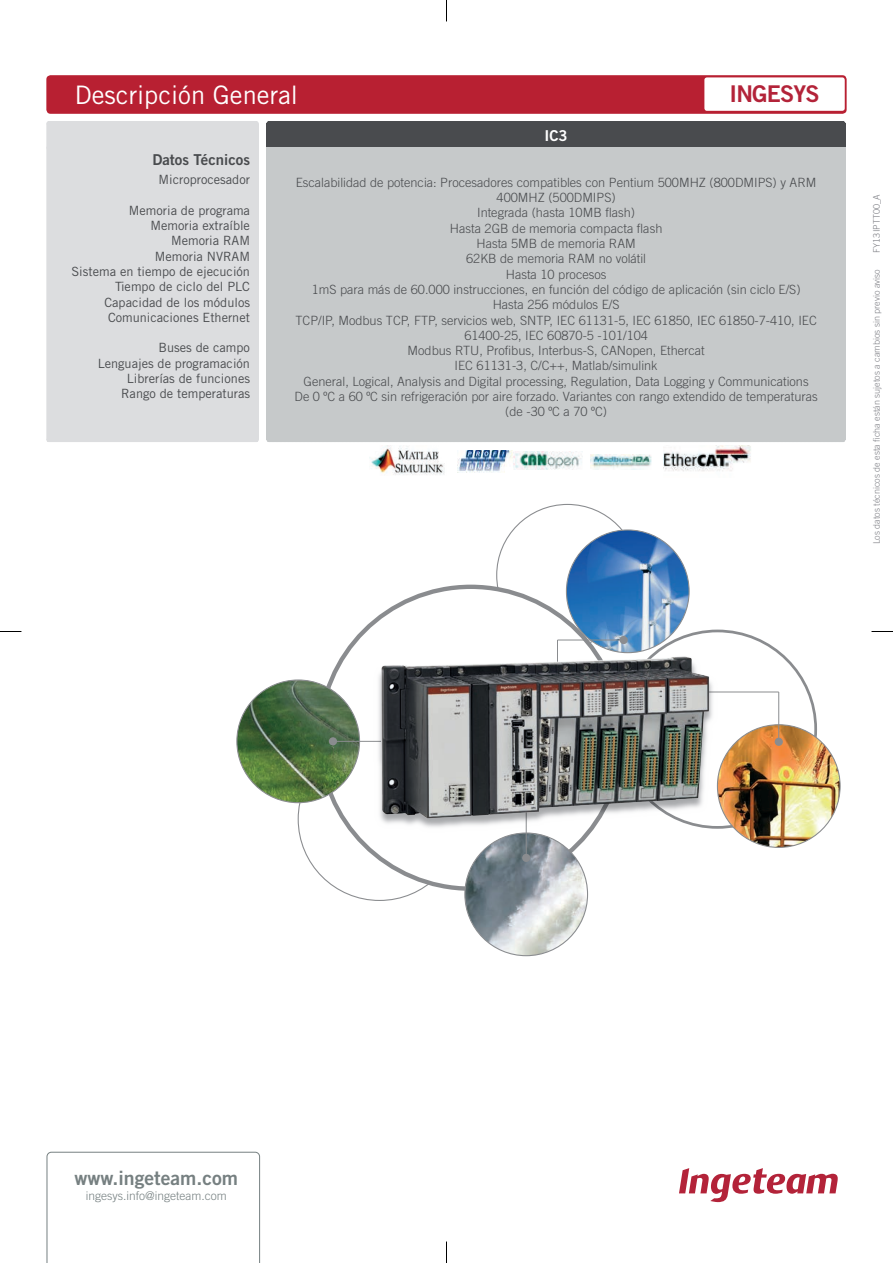
<style>
.page{position:relative;width:893px;height:1263px;background:#fff}
.page>*{position:absolute;margin:0;border:0;box-sizing:border-box;transform-origin:0 0}
.t1{font:25.5px "Trade Gothic LT Std";color:#fff}
.t2{font:23.1px "Trade Gothic LT Std Bd 2";letter-spacing:-.035em;color:#b32339}
.t3{font:19.5px "Trade Gothic LT Std Bd 2";color:#768081}
.t4{font:15px "Trade Gothic LT Std Bd 2";color:#494b4e}
.t5{font:15px "Trade Gothic LT Std Bd 2";color:#fff}
.t6{font:300 12.75px/15.3px "Trade Gothic LT Std";color:#494b4e;text-align:center}
.t7{font:12.75px/15.3px "Trade Gothic LT Std";color:#494b4e;text-align:right}
.t8{font:300 12px "Trade Gothic LT Std";color:#768081}
.t9{font:300 9px "Trade Gothic LT Std";color:#7c7d83}
</style>
<div class="page">
<div style="left:46px;top:75px;width:801px;height:39px;background:#b82032;border-radius:4px"></div>
<svg style="left:47px;top:1152px;width:213px;height:111px"></svg>
<svg style="left:679px;top:1168px;width:159px;height:34px"></svg>
<div style="left:46px;top:123px;width:213px;height:317px;background:#dcdddf"></div>
<div style="left:266px;top:123px;width:580px;height:25px;background:#494b4e"></div>
<div style="left:266px;top:148px;width:580px;height:292px;background:#c6c9ca"></div>
<svg style="left:269px;top:121px;width:575px;height:2px"></svg>
<svg style="left:48px;top:146px;width:209px;height:4px"></svg>
<svg style="left:48px;top:438px;width:209px;height:4px"></svg>
<svg style="left:48px;top:121px;width:209px;height:4px"></svg>
<svg style="left:269px;top:440px;width:575px;height:2px"></svg>
<div style="left:704px;top:77px;width:141px;height:34px;background:#fff;border-radius:3px"></div>
<svg style="left:0;top:631px;width:21px;height:1px"></svg>
<svg style="left:872px;top:631px;width:21px;height:1px"></svg>
<svg style="left:446px;top:1242px;width:1px;height:21px"></svg>
<svg style="left:446px;top:0;width:1px;height:21px"></svg>
<img style="left:369px;top:446px;width:76px;height:29px">
<img style="left:457px;top:450px;width:56px;height:22px">
<img style="left:513px;top:452px;width:70px;height:17px">
<img style="left:590px;top:454px;width:62px;height:15px">
<img style="left:664px;top:445px;width:87px;height:27px">
<img style="left:717px;top:725px;width:123px;height:122px;border-radius:61px">
<img style="left:566px;top:530px;width:123px;height:123px;border-radius:61px">
<img style="left:237px;top:680px;width:123px;height:123px;border-radius:61px">
<img style="left:465px;top:833px;width:122px;height:123px;border-radius:61px">
<hr style="left:333px;top:741px;width:48px;height:1px;background:#8a8c8f">
<div style="left:329px;top:737px;width:8px;height:8px;background:#8a8c8f;border-radius:50%"></div>
<hr style="left:526px;top:787px;width:1px;height:71px;background:#8a8c8f">
<div style="left:522px;top:854px;width:8px;height:8px;background:#8a8c8f;border-radius:50%"></div>
<hr style="left:557px;top:640px;width:67px;height:1px;background:#8a8c8f">
<div style="left:620px;top:636px;width:8px;height:8px;background:#8a8c8f;border-radius:50%"></div>
<hr style="left:557px;top:640px;width:1px;height:40px;background:#8a8c8f">
<hr style="left:778px;top:692px;width:1px;height:50px;background:#8a8c8f">
<div style="left:775px;top:738px;width:8px;height:8px;background:#8a8c8f;border-radius:50%"></div>
<hr style="left:695px;top:692px;width:84px;height:1px;background:#8a8c8f">
<img style="left:370px;top:691px;width:350px;height:144px">
<img style="left:375px;top:651px;width:341px;height:173px">
<h1 class="t1" style="left:75px;top:79px;width:225px">Descripción General</h1>
<h2 class="t2" style="left:730px;top:80px;width:91px">INGESYS</h2>
<p class="t4" style="left:152px;top:150px;width:99px">Datos Técnicos</p>
<p class="t7" style="left:159px;top:172px;width:93px">Microprocesador</p>
<p class="t7" style="left:72px;top:202px;width:180px">Memoria de programa<br>Memoria extraíble<br>Memoria RAM<br>Memoria NVRAM<br>Sistema en tiempo de ejecución<br>Tiempo de ciclo del PLC<br>Capacidad de los módulos<br>Comunicaciones Ethernet</p>
<p class="t7" style="left:98px;top:340px;width:154px">Buses de campo<br>Lenguajes de programación<br>Librerías de funciones<br>Rango de temperaturas</p>
<p class="t5" style="left:544px;top:126px;width:25px">IC3</p>
<p class="t6" style="left:295px;top:174px;width:525px">Escalabilidad de potencia: Procesadores compatibles con Pentium 500MHZ (800DMIPS) y ARM 400MHZ (500DMIPS)<br>Integrada (hasta 10MB flash)<br>Hasta 2GB de memoria compacta flash<br>Hasta 5MB de memoria RAM<br>62KB de memoria RAM no volátil<br>Hasta 10 procesos<br>1mS para más de 60.000 instrucciones, en función del código de aplicación (sin ciclo E/S)<br>Hasta 256 módulos E/S<br>TCP/IP, Modbus TCP, FTP, servicios web, SNTP, IEC 61131-5, IEC 61850, IEC 61850-7-410, IEC 61400-25, IEC 60870-5 -101/104<br>Modbus RTU, Profibus, Interbus-S, CANopen, Ethercat<br>IEC 61131-3, C/C++, Matlab/simulink<br>General, Logical, Analysis and Digital processing, Regulation, Data Logging y Communications<br>De 0 ºC a 60 ºC sin refrigeración por aire forzado. Variantes con rango extendido de temperaturas (de -30 ºC a 70 ºC)</p>
<p class="t9" style="left:871px;top:252px;width:60px;rotate:-90deg">FY13IPTT00_A</p>
<p class="t9" style="left:871px;top:544px;width:277px;rotate:-90deg">Los datos técnicos de esta ficha están sujetos a cambios sin previo aviso</p>
<h3 class="t3" style="left:75px;top:1166px;width:165px">www.ingeteam.com</h3>
<p class="t8" style="left:86px;top:1189px;width:142px">ingesys.info@ingeteam.com</p>
</div>
